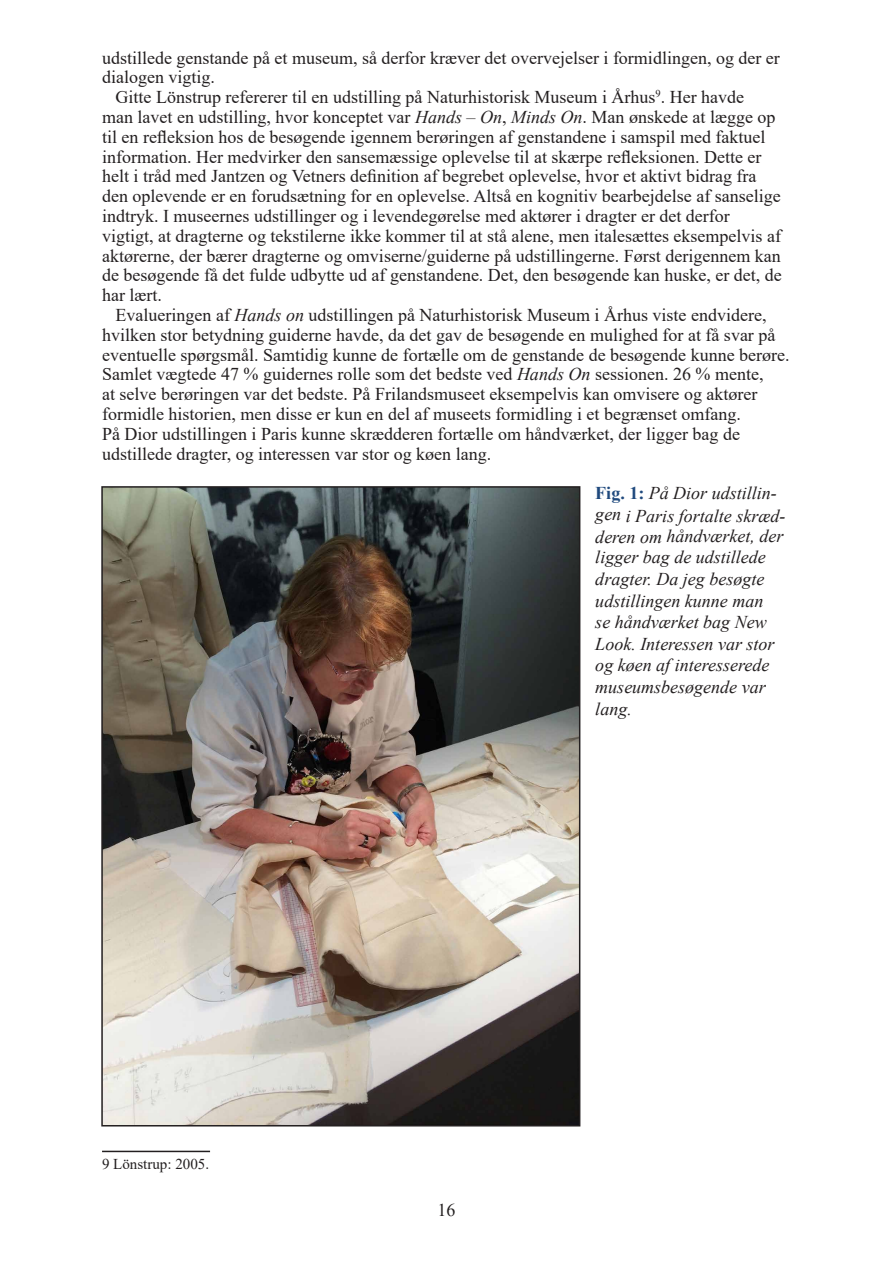
<style>
.page{position:relative;width:893px;height:1263px;background:#fff}
.page>*{position:absolute;margin:0;border:0;box-sizing:border-box;transform-origin:0 0}
.t1{font:18px/19.8px "Times New Roman";color:#231f20}
.t2{font:italic 18px/21.6px "Times New Roman";color:#231f20}
.t3{font:15px "Times New Roman";color:#231f20}
.s1{font-style:italic}
.s2{font-weight:700;font-style:normal;color:#1f497d}
</style>
<div class="page">
<hr style="left:102px;top:1151px;width:108px;height:1px;background:#231f20">
<img style="left:104px;top:489px;width:473px;height:634px">
<div style="left:101px;top:486px;width:479px;height:640px;border:2px solid #231f20"></div>
<p class="t1" style="left:102px;top:47px;width:679px">udstillede genstande på et museum, så derfor kræver det overvejelser i formidlingen, og der er dialogen vigtig.</p>
<p class="t1" style="left:102px;top:87px;width:681px;text-indent:14px">Gitte Lönstrup refererer til en udstilling på Naturhistorisk Museum i Århus<sup>9</sup>. Her havde<br>man lavet en udstilling, hvor konceptet var <span class="s1">Hands – On</span>, <span class="s1">Minds On</span>. Man ønskede at lægge op til en refleksion hos de besøgende igennem berøringen af genstandene i samspil med faktuel information. Her medvirker den sansemæssige oplevelse til at skærpe refleksionen. Dette er helt i tråd med Jantzen og Vetners definition af begrebet oplevelse, hvor et aktivt bidrag fra den oplevende er en forudsætning for en oplevelse. Altså en kognitiv bearbejdelse af sanselige indtryk. I museernes udstillinger og i levendegørelse med aktører i dragter er det derfor vigtigt, at dragterne og tekstilerne ikke kommer til at stå alene, men italesættes eksempelvis af aktørerne, der bærer dragterne og omviserne/guiderne på udstillingerne. Først derigennem kan de besøgende få det fulde udbytte ud af genstandene. Det, den besøgende kan huske, er det, de har lært.</p>
<p class="t1" style="left:102px;top:304px;width:689px;text-indent:14px">Evalueringen af <span class="s1">Hands on</span> udstillingen på Naturhistorisk Museum i Århus viste endvidere, hvilken stor betydning guiderne havde, da det gav de besøgende en mulighed for at få svar på eventuelle spørgsmål. Samtidig kunne de fortælle om de genstande de besøgende kunne berøre.<br>Samlet vægtede 47 % guidernes rolle som det bedste ved <span class="s1">Hands On</span> sessionen. 26 % mente,<br>at selve berøringen var det bedste. På Frilandsmuseet eksempelvis kan omvisere og aktører formidle historien, men disse er kun en del af museets formidling i et begrænset omfang.<br>På Dior udstillingen i Paris kunne skrædderen fortælle om håndværket, der ligger bag de udstillede dragter, og interessen var stor og køen lang.</p>
<p class="t3" style="left:102px;top:1154px;width:109px">9 Lönstrup: 2005.</p>
<p class="t2" style="left:595px;top:481px;width:191px;line-height:23.1px"><span class="s2">Fig. 1:</span> På Dior udstillin&shy;gen i Paris fortalte skræd-</p>
<p class="t2" style="left:595px;top:525px;width:190px">deren om håndværket, der ligger bag de udstillede dragter. Da jeg besøgte udstillingen kunne man<br>se håndværket bag New<br>Look. Interessen var stor og køen af interesserede museumsbesøgende var lang.</p>
<p class="t1" style="left:437px;top:1199px;width:19px">16</p>
</div>
